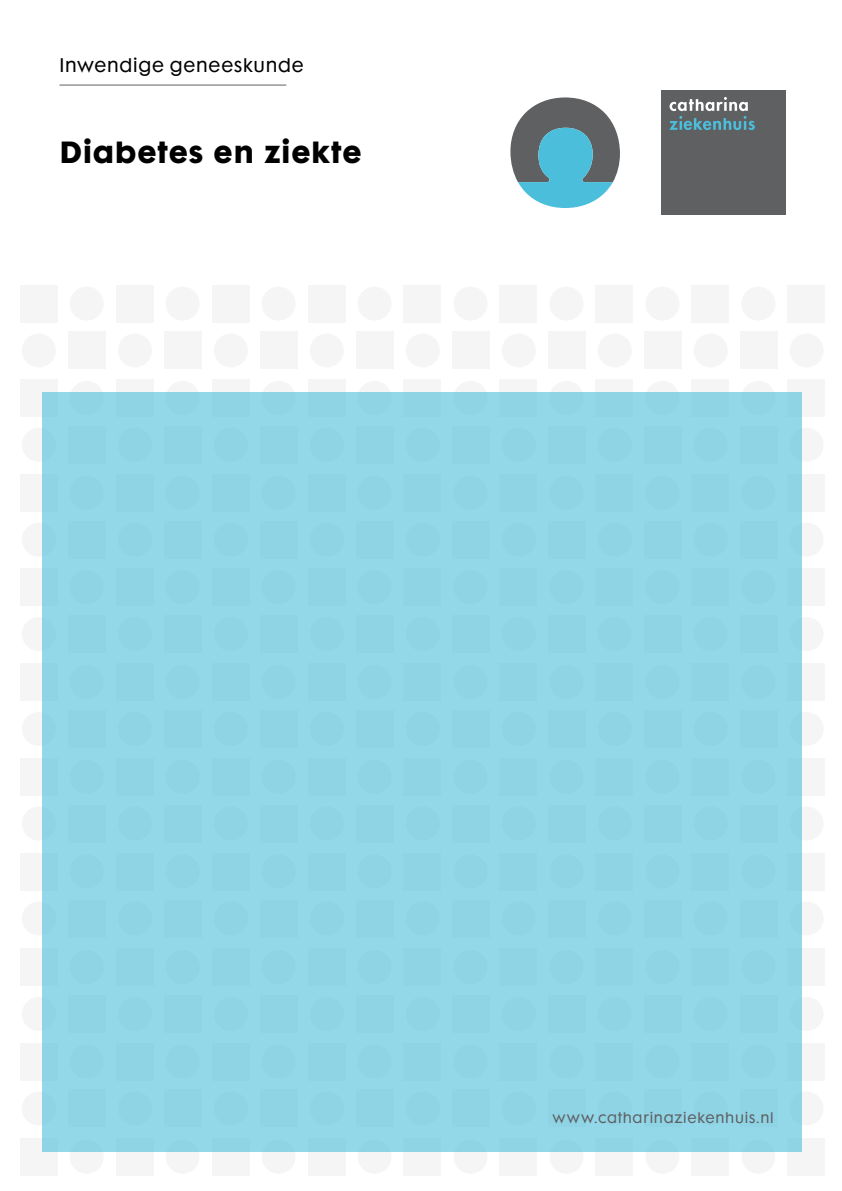
<style>
.page{position:relative;width:842px;height:1191px;background:#fff}
.page>*{position:absolute;margin:0;border:0;box-sizing:border-box;transform-origin:0 0}
.t1{font:700 28px "Cg Futura Maxi";letter-spacing:.035em;color:#000}
.t2{font:18px "Cg Futura Maxi";letter-spacing:.045em;color:#000}
.t3{font:14px "Cg Futura Maxi";letter-spacing:.055em;color:#5f6062}
</style>
<div class="page">
<div style="left:70px;top:287px;width:34px;height:33px;background:#f5f5f6;border-radius:50%"></div>
<div style="left:116px;top:285px;width:37px;height:37px;background:#f5f5f6"></div>
<div style="left:166px;top:287px;width:34px;height:33px;background:#f5f5f6;border-radius:50%"></div>
<div style="left:212px;top:285px;width:37px;height:37px;background:#f5f5f6"></div>
<div style="left:262px;top:287px;width:34px;height:33px;background:#f5f5f6;border-radius:50%"></div>
<div style="left:308px;top:285px;width:37px;height:37px;background:#f5f5f6"></div>
<div style="left:358px;top:287px;width:33px;height:33px;background:#f5f5f6;border-radius:50%"></div>
<div style="left:404px;top:285px;width:37px;height:37px;background:#f5f5f6"></div>
<div style="left:454px;top:287px;width:33px;height:33px;background:#f5f5f6;border-radius:50%"></div>
<div style="left:500px;top:285px;width:37px;height:37px;background:#f5f5f6"></div>
<div style="left:549px;top:287px;width:34px;height:33px;background:#f5f5f6;border-radius:50%"></div>
<div style="left:596px;top:285px;width:37px;height:37px;background:#f5f5f6"></div>
<div style="left:645px;top:287px;width:34px;height:33px;background:#f5f5f6;border-radius:50%"></div>
<div style="left:692px;top:285px;width:37px;height:37px;background:#f5f5f6"></div>
<div style="left:741px;top:287px;width:34px;height:33px;background:#f5f5f6;border-radius:50%"></div>
<div style="left:788px;top:285px;width:37px;height:37px;background:#f5f5f6"></div>
<div style="left:20px;top:285px;width:37px;height:37px;background:#f5f5f6"></div>
<div style="left:118px;top:333px;width:34px;height:34px;background:#f5f5f6;border-radius:50%"></div>
<div style="left:164px;top:332px;width:38px;height:37px;background:#f5f5f6"></div>
<div style="left:214px;top:333px;width:34px;height:34px;background:#f5f5f6;border-radius:50%"></div>
<div style="left:260px;top:332px;width:37px;height:37px;background:#f5f5f6"></div>
<div style="left:310px;top:333px;width:34px;height:34px;background:#f5f5f6;border-radius:50%"></div>
<div style="left:356px;top:332px;width:37px;height:37px;background:#f5f5f6"></div>
<div style="left:406px;top:333px;width:34px;height:34px;background:#f5f5f6;border-radius:50%"></div>
<div style="left:452px;top:332px;width:37px;height:37px;background:#f5f5f6"></div>
<div style="left:502px;top:333px;width:34px;height:34px;background:#f5f5f6;border-radius:50%"></div>
<div style="left:548px;top:332px;width:37px;height:37px;background:#f5f5f6"></div>
<div style="left:598px;top:333px;width:34px;height:34px;background:#f5f5f6;border-radius:50%"></div>
<div style="left:644px;top:332px;width:37px;height:37px;background:#f5f5f6"></div>
<div style="left:694px;top:333px;width:34px;height:34px;background:#f5f5f6;border-radius:50%"></div>
<div style="left:740px;top:332px;width:37px;height:37px;background:#f5f5f6"></div>
<div style="left:790px;top:333px;width:34px;height:34px;background:#f5f5f6;border-radius:50%"></div>
<div style="left:22px;top:333px;width:34px;height:34px;background:#f5f5f6;border-radius:50%"></div>
<div style="left:68px;top:332px;width:37px;height:37px;background:#f5f5f6"></div>
<div style="left:70px;top:381px;width:34px;height:34px;background:#f5f5f6;border-radius:50%"></div>
<div style="left:116px;top:379px;width:37px;height:37px;background:#f5f5f6"></div>
<div style="left:166px;top:381px;width:34px;height:34px;background:#f5f5f6;border-radius:50%"></div>
<div style="left:212px;top:379px;width:37px;height:37px;background:#f5f5f6"></div>
<div style="left:262px;top:381px;width:34px;height:34px;background:#f5f5f6;border-radius:50%"></div>
<div style="left:308px;top:379px;width:37px;height:37px;background:#f5f5f6"></div>
<div style="left:358px;top:381px;width:33px;height:34px;background:#f5f5f6;border-radius:50%"></div>
<div style="left:404px;top:379px;width:37px;height:37px;background:#f5f5f6"></div>
<div style="left:454px;top:381px;width:33px;height:34px;background:#f5f5f6;border-radius:50%"></div>
<div style="left:500px;top:379px;width:37px;height:37px;background:#f5f5f6"></div>
<div style="left:549px;top:381px;width:34px;height:34px;background:#f5f5f6;border-radius:50%"></div>
<div style="left:596px;top:379px;width:37px;height:37px;background:#f5f5f6"></div>
<div style="left:645px;top:381px;width:34px;height:34px;background:#f5f5f6;border-radius:50%"></div>
<div style="left:692px;top:379px;width:37px;height:37px;background:#f5f5f6"></div>
<div style="left:741px;top:381px;width:34px;height:34px;background:#f5f5f6;border-radius:50%"></div>
<div style="left:788px;top:379px;width:37px;height:37px;background:#f5f5f6"></div>
<div style="left:20px;top:379px;width:37px;height:37px;background:#f5f5f6"></div>
<div style="left:790px;top:428px;width:34px;height:34px;background:#f5f5f6;border-radius:50%"></div>
<div style="left:22px;top:428px;width:34px;height:34px;background:#f5f5f6;border-radius:50%"></div>
<div style="left:788px;top:474px;width:37px;height:37px;background:#f5f5f6"></div>
<div style="left:20px;top:474px;width:37px;height:37px;background:#f5f5f6"></div>
<div style="left:790px;top:523px;width:34px;height:33px;background:#f5f5f6;border-radius:50%"></div>
<div style="left:22px;top:523px;width:34px;height:33px;background:#f5f5f6;border-radius:50%"></div>
<div style="left:788px;top:568px;width:37px;height:38px;background:#f5f5f6"></div>
<div style="left:20px;top:568px;width:37px;height:38px;background:#f5f5f6"></div>
<div style="left:790px;top:617px;width:34px;height:34px;background:#f5f5f6;border-radius:50%"></div>
<div style="left:22px;top:617px;width:34px;height:34px;background:#f5f5f6;border-radius:50%"></div>
<div style="left:788px;top:663px;width:37px;height:37px;background:#f5f5f6"></div>
<div style="left:20px;top:663px;width:37px;height:37px;background:#f5f5f6"></div>
<div style="left:790px;top:712px;width:34px;height:34px;background:#f5f5f6;border-radius:50%"></div>
<div style="left:22px;top:712px;width:34px;height:34px;background:#f5f5f6;border-radius:50%"></div>
<div style="left:788px;top:758px;width:37px;height:37px;background:#f5f5f6"></div>
<div style="left:20px;top:758px;width:37px;height:37px;background:#f5f5f6"></div>
<div style="left:790px;top:806px;width:34px;height:34px;background:#f5f5f6;border-radius:50%"></div>
<div style="left:22px;top:806px;width:34px;height:34px;background:#f5f5f6;border-radius:50%"></div>
<div style="left:788px;top:853px;width:37px;height:37px;background:#f5f5f6"></div>
<div style="left:20px;top:853px;width:37px;height:37px;background:#f5f5f6"></div>
<div style="left:790px;top:901px;width:34px;height:34px;background:#f5f5f6;border-radius:50%"></div>
<div style="left:22px;top:901px;width:34px;height:34px;background:#f5f5f6;border-radius:50%"></div>
<div style="left:788px;top:948px;width:37px;height:37px;background:#f5f5f6"></div>
<div style="left:20px;top:948px;width:37px;height:37px;background:#f5f5f6"></div>
<div style="left:790px;top:997px;width:34px;height:34px;background:#f5f5f6;border-radius:50%"></div>
<div style="left:22px;top:997px;width:34px;height:34px;background:#f5f5f6;border-radius:50%"></div>
<div style="left:788px;top:1043px;width:37px;height:37px;background:#f5f5f6"></div>
<div style="left:20px;top:1043px;width:37px;height:37px;background:#f5f5f6"></div>
<div style="left:790px;top:1091px;width:34px;height:34px;background:#f5f5f6;border-radius:50%"></div>
<div style="left:22px;top:1091px;width:34px;height:34px;background:#f5f5f6;border-radius:50%"></div>
<div style="left:70px;top:1139px;width:34px;height:34px;background:#f5f5f6;border-radius:50%"></div>
<div style="left:116px;top:1138px;width:37px;height:37px;background:#f5f5f6"></div>
<div style="left:166px;top:1139px;width:34px;height:34px;background:#f5f5f6;border-radius:50%"></div>
<div style="left:212px;top:1138px;width:37px;height:37px;background:#f5f5f6"></div>
<div style="left:262px;top:1139px;width:34px;height:34px;background:#f5f5f6;border-radius:50%"></div>
<div style="left:308px;top:1138px;width:37px;height:37px;background:#f5f5f6"></div>
<div style="left:358px;top:1139px;width:33px;height:34px;background:#f5f5f6;border-radius:50%"></div>
<div style="left:404px;top:1138px;width:37px;height:37px;background:#f5f5f6"></div>
<div style="left:454px;top:1139px;width:33px;height:34px;background:#f5f5f6;border-radius:50%"></div>
<div style="left:500px;top:1138px;width:37px;height:37px;background:#f5f5f6"></div>
<div style="left:549px;top:1139px;width:34px;height:34px;background:#f5f5f6;border-radius:50%"></div>
<div style="left:596px;top:1138px;width:37px;height:37px;background:#f5f5f6"></div>
<div style="left:645px;top:1139px;width:34px;height:34px;background:#f5f5f6;border-radius:50%"></div>
<div style="left:692px;top:1138px;width:37px;height:37px;background:#f5f5f6"></div>
<div style="left:741px;top:1139px;width:34px;height:34px;background:#f5f5f6;border-radius:50%"></div>
<div style="left:788px;top:1138px;width:37px;height:37px;background:#f5f5f6"></div>
<div style="left:20px;top:1138px;width:37px;height:37px;background:#f5f5f6"></div>
<div style="left:43px;top:392px;width:759px;height:760px;background:#8fd4e5"></div>
<hr style="left:60px;top:85px;width:226px;height:1px;background:#5f6062">
<svg style="left:510px;top:97px;width:110px;height:111px"></svg>
<div style="left:661px;top:90px;width:124px;height:125px;background:#5f6062"></div>
<svg style="left:669px;top:97px;width:86px;height:33px"></svg>
<p class="t2" style="left:60px;top:54px;width:246px">Inwendige geneeskunde</p>
<h1 class="t1" style="left:60px;top:134px;width:304px">Diabetes en ziekte</h1>
<p class="t3" style="left:552px;top:1109px;width:223px">www.catharinaziekenhuis.nl</p>
</div>
